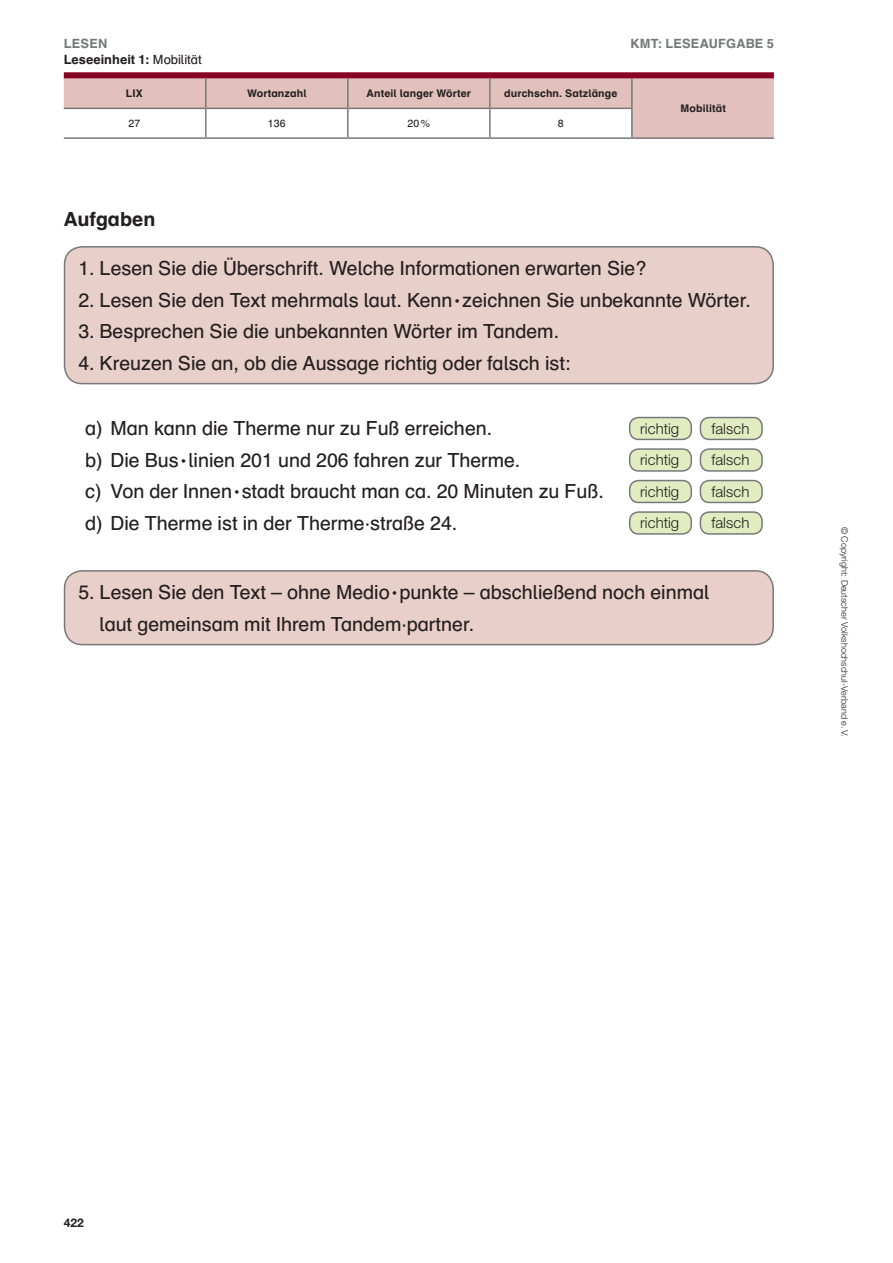
<style>
.page{position:relative;width:893px;height:1263px;background:#fff}
.page>*{position:absolute;margin:0;border:0;box-sizing:border-box;transform-origin:0 0}
.t1{font:19.5px/31.5px "Schulbuch Nord Pro";color:#231f20}
.t2{font:700 19.5px "Schulbuch Nord Pro";color:#231f20}
.t3{font:300 15px "Helvetica Neue LT Pro";letter-spacing:.005em;color:#231f20}
.t4{font:700 12.75px "Schulbuch Nord Pro";color:#231f20}
.t5{font:700 12.75px "Schulbuch Nord Pro";letter-spacing:.01em;color:#76787b}
.t6{font:700 12px "Helvetica Neue LT Pro";color:#231f20}
.t7{font:700 10.5px "Schulbuch Nord Pro";letter-spacing:.01em;color:#231f20}
.t8{font:10.5px "Schulbuch Nord Pro";letter-spacing:.01em;color:#231f20}
.t9{font:300 9px "Helvetica Neue LT Pro";letter-spacing:.005em;color:#231f20}
.s1{font-weight:400}
.s2{font-size:16.5px}
</style>
<div class="page">
<div style="left:64px;top:72px;width:710px;height:7px;background:#880425"></div>
<svg style="left:64px;top:79px;width:710px;height:58px"></svg>
<hr style="left:205px;top:79px;width:2px;height:29px;background:#76787b">
<hr style="left:347px;top:79px;width:2px;height:29px;background:#76787b">
<hr style="left:489px;top:79px;width:2px;height:29px;background:#76787b">
<hr style="left:631px;top:79px;width:2px;height:29px;background:#76787b">
<hr style="left:64px;top:108px;width:142px;height:1px;background:#76787b">
<hr style="left:206px;top:108px;width:142px;height:1px;background:#76787b">
<hr style="left:205px;top:109px;width:2px;height:28px;background:#76787b">
<hr style="left:348px;top:108px;width:142px;height:1px;background:#76787b">
<hr style="left:347px;top:109px;width:2px;height:28px;background:#76787b">
<hr style="left:490px;top:108px;width:143px;height:1px;background:#76787b">
<hr style="left:489px;top:109px;width:2px;height:28px;background:#76787b">
<hr style="left:631px;top:109px;width:2px;height:28px;background:#76787b">
<hr style="left:64px;top:137px;width:142px;height:2px;background:#76787b">
<hr style="left:206px;top:137px;width:142px;height:2px;background:#76787b">
<hr style="left:348px;top:137px;width:142px;height:2px;background:#76787b">
<hr style="left:490px;top:137px;width:142px;height:2px;background:#76787b">
<hr style="left:632px;top:137px;width:142px;height:2px;background:#76787b">
<div style="left:65px;top:247px;width:708px;height:137px;background:#e9cfc9;border-radius:18px"></div>
<div style="left:64px;top:246px;width:710px;height:138px;border:1px solid #76787b;border-radius:18px"></div>
<div style="left:630px;top:417px;width:61px;height:22px;background:#e1edc1;border-radius:9px"></div>
<div style="left:629px;top:417px;width:63px;height:23px;border:1px solid #76787b;border-radius:9px"></div>
<div style="left:700px;top:417px;width:62px;height:22px;background:#e1edc1;border-radius:9px"></div>
<div style="left:700px;top:417px;width:63px;height:23px;border:1px solid #76787b;border-radius:9px"></div>
<div style="left:630px;top:449px;width:61px;height:22px;background:#e1edc1;border-radius:9px"></div>
<div style="left:629px;top:448px;width:63px;height:24px;border:1px solid #76787b;border-radius:9px"></div>
<div style="left:700px;top:449px;width:62px;height:22px;background:#e1edc1;border-radius:9px"></div>
<div style="left:700px;top:448px;width:63px;height:24px;border:1px solid #76787b;border-radius:9px"></div>
<div style="left:630px;top:480px;width:61px;height:22px;background:#e1edc1;border-radius:9px"></div>
<div style="left:629px;top:480px;width:63px;height:23px;border:1px solid #76787b;border-radius:9px"></div>
<div style="left:700px;top:480px;width:62px;height:22px;background:#e1edc1;border-radius:9px"></div>
<div style="left:700px;top:480px;width:63px;height:23px;border:1px solid #76787b;border-radius:9px"></div>
<div style="left:630px;top:512px;width:61px;height:22px;background:#e1edc1;border-radius:9px"></div>
<div style="left:629px;top:511px;width:63px;height:24px;border:1px solid #76787b;border-radius:9px"></div>
<div style="left:700px;top:512px;width:62px;height:22px;background:#e1edc1;border-radius:9px"></div>
<div style="left:700px;top:511px;width:63px;height:24px;border:1px solid #76787b;border-radius:9px"></div>
<div style="left:65px;top:571px;width:708px;height:74px;background:#e9cfc9;border-radius:18px"></div>
<div style="left:64px;top:570px;width:710px;height:75px;border:1px solid #76787b;border-radius:18px"></div>
<p class="t5" style="left:64px;top:34px;width:45px">LESEN</p>
<p class="t5" style="left:630px;top:34px;width:145px">KMT: LESEAUFGABE 5</p>
<p class="t4" style="left:64px;top:50px;width:140px">Leseeinheit 1: <span class="s1">Mobilität</span></p>
<p class="t7" style="left:126px;top:86px;width:18px">LIX</p>
<p class="t7" style="left:247px;top:86px;width:61px">Wortanzahl</p>
<p class="t7" style="left:367px;top:86px;width:106px">Anteil langer Wörter</p>
<p class="t7" style="left:504px;top:86px;width:115px">durchschn. Satzlänge</p>
<p class="t7" style="left:681px;top:101px;width:47px">Mobilität</p>
<p class="t8" style="left:129px;top:116px;width:13px">27</p>
<p class="t8" style="left:268px;top:116px;width:19px">136</p>
<p class="t8" style="left:407px;top:116px;width:24px">20%</p>
<p class="t8" style="left:558px;top:116px;width:7px">8</p>
<p class="t2" style="left:64px;top:205px;width:93px">Aufgaben</p>
<p class="t1" style="left:78px;top:252px;width:570px">1. Lesen Sie die Überschrift. Welche Informationen erwarten Sie?</p>
<p class="t1" style="left:78px;top:284px;width:674px">2. Lesen Sie den Text mehrmals laut. Kenn<span class="s2">∙</span>zeichnen Sie unbekannte Wörter.</p>
<p class="t1" style="left:78px;top:315px;width:482px">3. Besprechen Sie die unbekannten Wörter im Tandem.</p>
<p class="t1" style="left:78px;top:347px;width:494px">4. Kreuzen Sie an, ob die Aussage richtig oder falsch ist:</p>
<p class="t1" style="left:85px;top:412px;width:520px">a) Man kann die Therme nur zu Fuß erreichen.<br>b) Die Bus<span class="s2">∙</span>linien 201 und 206 fahren zur Therme.<br>c) Von der Innen<span class="s2">∙</span>stadt braucht man ca. 20 Minuten zu Fuß. d) Die Therme ist in der Therme·straße 24.</p>
<p class="t3" style="left:640px;top:419px;width:41px">richtig</p>
<p class="t3" style="left:711px;top:419px;width:39px">falsch</p>
<p class="t3" style="left:640px;top:451px;width:41px">richtig</p>
<p class="t3" style="left:711px;top:451px;width:39px">falsch</p>
<p class="t3" style="left:640px;top:482px;width:41px">richtig</p>
<p class="t3" style="left:711px;top:482px;width:39px">falsch</p>
<p class="t3" style="left:640px;top:514px;width:41px">richtig</p>
<p class="t3" style="left:711px;top:514px;width:39px">falsch</p>
<p class="t1" style="left:100px;top:576px;width:611px;text-indent:-21px">5. Lesen Sie den Text – ohne Medio<span class="s2">∙</span>punkte – abschließend noch einmal laut gemeinsam mit Ihrem Tandem·partner.</p>
<p class="t9" style="left:850px;top:527px;width:211px;rotate:90deg">© Copyright: Deutscher Volkshochschul-Verband e.V.</p>
<p class="t6" style="left:64px;top:1215px;width:22px">422</p>
</div>
